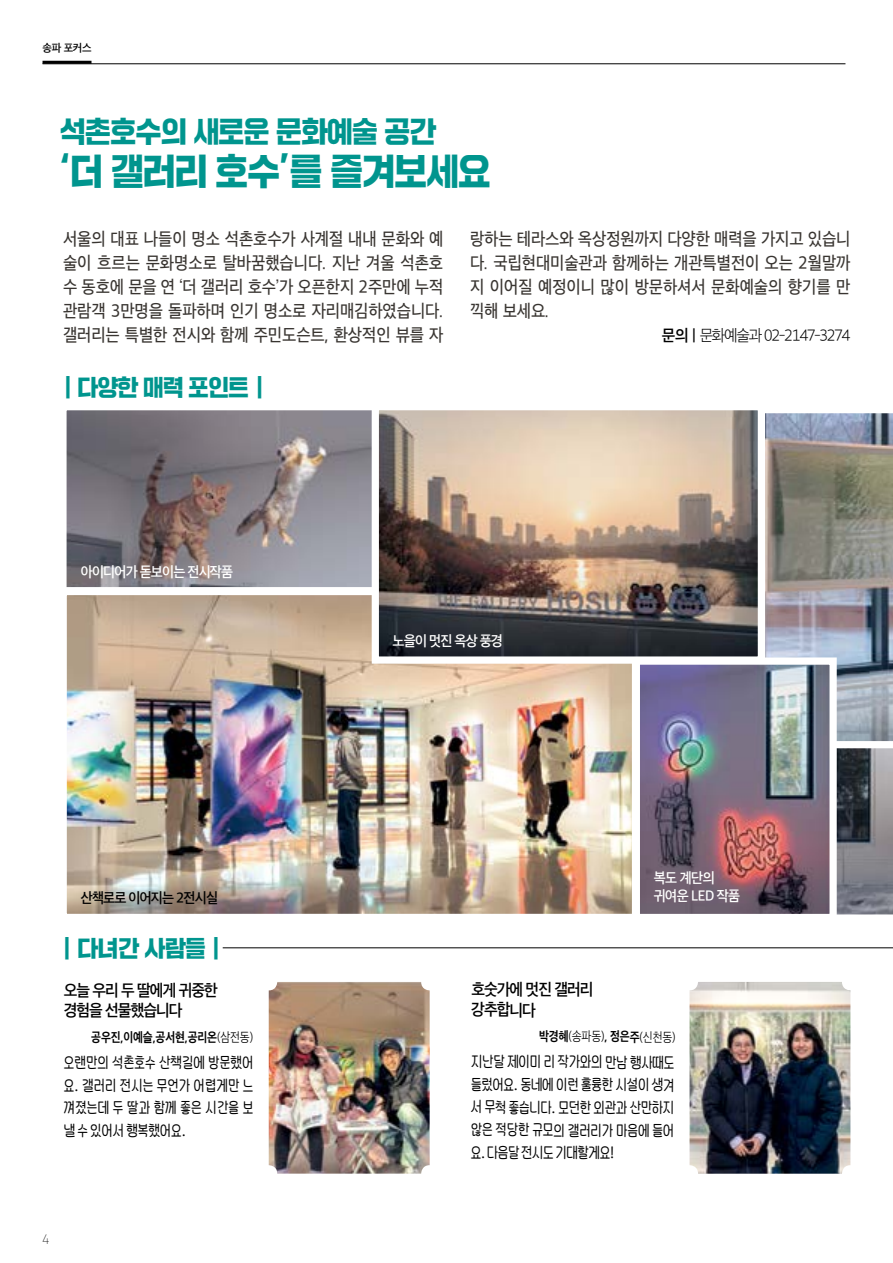
<style>
.page{position:relative;width:893px;height:1263px;background:#fff}
.page>*{position:absolute;margin:0;border:0;box-sizing:border-box;transform-origin:0 0}
.t1{font:36px "SD Gyeokdong G206 Hv";letter-spacing:-.035em;color:#00958e;scale:.92 1}
.t2{font:28.5px "SD Gyeokdong G206 Hv";letter-spacing:-.035em;color:#00958e;scale:.92 1}
.t3{font:22.5px "SD Gyeokdong G206 Hv";letter-spacing:-.035em;color:#00958e;scale:.92 1}
.t4{font:17.25px/24px "SD Gothic Neoa Uni e Md";letter-spacing:-.005em;color:#393531;text-align:justify;scale:.9 1}
.t5{font:15.75px/20.5px "SD Gothic Neoa Uni f Sb";letter-spacing:-.06em;color:#000;scale:.94 1}
.t6{font:15.6px "SD Gothic Neoa Uni b Ul";letter-spacing:-.095em;color:#000;scale:.94 1}
.t7{font:15px/22.6px "SD Studywithme b Rg";letter-spacing:.01em;color:#000;text-align:justify;scale:.94 1}
.t8{font:13.8px "SD Gothic Neoa Uni f Sb";letter-spacing:-.06em;color:#fff;scale:.94 1}
.t9{font:13.8px/17.7px "SD Gothic Neoa Uni f Sb";letter-spacing:-.04em;color:#fff;scale:.94 1}
.t10{font:13.8px "SD Gothic Neoa Uni f Sb";letter-spacing:-.06em;color:#000;scale:.94 1}
.t11{font:12.75px "SD November c Th";color:#000}
.t12{font:12.6px "SD Gothic Neoa Uni g Bd";letter-spacing:-.01em;color:#000;scale:.85 1}
.t13{font:12.6px "SD Gothic Neoa Uni c Lt";letter-spacing:-.015em;color:#000;scale:.85 1}
.t14{font:10.5px "SD Gothic Neoa Uni f Sb";color:#000}
.s1{font-family:"SD Gothic Neoa Uni f Sb"}
.s2{font-family:"SD Gothic Neoa Uni c Lt"}
.s3{font-family:"SD Gothic Neoa Uni g Bd"}
</style>
<div class="page">
<img style="left:765px;top:413px;width:128px;height:246px">
<svg style="left:837px;top:659px;width:56px;height:82px;background:#929eaa"></svg>
<svg style="left:837px;top:748px;width:56px;height:167px;background:#686a71"></svg>
<img style="left:640px;top:665px;width:189px;height:248px">
<div style="left:632px;top:657px;width:205px;height:264px;border:7px solid #fff"></div>
<img style="left:67px;top:411px;width:305px;height:176px">
<img style="left:68px;top:596px;width:563px;height:317px">
<div style="left:59px;top:587px;width:581px;height:335px;border:8px solid #fff"></div>
<img style="left:380px;top:411px;width:377px;height:245px">
<div style="left:372px;top:403px;width:393px;height:261px;border:7px solid #fff"></div>
<img style="left:269px;top:982px;width:161px;height:191px">
<img style="left:689px;top:982px;width:161px;height:192px">
<hr style="left:223px;top:947px;width:670px;height:1px;background:#000">
<hr style="left:43px;top:64px;width:802px;height:1px;background:#000">
<hr style="left:43px;top:61px;width:49px;height:3px;background:#000">
<p class="t14" style="left:43px;top:43px;width:51px">송파 포커스</p>
<h2 class="t2" style="left:60px;top:118px;width:410px">석촌호수의 새로운 문화예술 공간</h2>
<h1 class="t1" style="left:60px;top:153px;width:471px">‘더 갤러리 호수’를 즐겨보세요</h1>
<p class="t4" style="left:63px;top:226px;width:424px">서울의 대표 나들이 명소 석촌호수가 사계절 내내 문화와 예 술이 흐르는 문화명소로 탈바꿈했습니다. 지난 겨울 석촌호 수 동호에 문을 연 ‘더 갤러리 호수’가 오픈한지 2주만에 누적 관람객 3만명을 돌파하며 인기 명소로 자리매김하였습니다. 갤러리는 특별한 전시와 함께 주민도슨트, 환상적인 뷰를 자</p>
<p class="t4" style="left:470px;top:226px;width:424px">랑하는 테라스와 옥상정원까지 다양한 매력을 가지고 있습니 다. 국립현대미술관과 함께하는 개관특별전이 오는 2월말까 지 이어질 예정이니 많이 방문하셔서 문화예술의 향기를 만 끽해 보세요.</p>
<p class="t6" style="left:662px;top:327px;width:202px"><span class="s1">문의 |</span> 문화예술과 02-2147-3274</p>
<h3 class="t3" style="left:63px;top:376px;width:220px">| 다양한 매력 포인트 |</h3>
<p class="t8" style="left:81px;top:564px;width:164px">아이디어가 돋보이는 전시작품</p>
<p class="t10" style="left:81px;top:891px;width:147px">산책로로 이어지는 2전시실</p>
<h3 class="t3" style="left:63px;top:937px;width:173px">| 다녀간 사람들 |</h3>
<p class="t5" style="left:64px;top:979px;width:165px">오늘 우리 두 딸에게 귀중한 경험을 선물했습니다</p>
<p class="t12" style="left:91px;top:1031px;width:192px">공우진,이예슬,공서현,공리온<span class="s2">(삼전동)</span></p>
<p class="t7" style="left:64px;top:1050px;width:203px">오랜만의 석촌호수 산책길에 방문했어 요. 갤러리 전시는 무언가 어렵게만 느 껴졌는데 두 딸과 함께 좋은 시간을 보 낼 수 있어서 행복했어요.</p>
<p class="t11" style="left:43px;top:1230px;width:8px">4</p>
<p class="t8" style="left:393px;top:634px;width:119px">노을이 멋진 옥상 풍경</p>
<p class="t9" style="left:654px;top:869px;width:94px">복도 계단의 귀여운 LED 작품</p>
<p class="t5" style="left:471px;top:979px;width:131px">호숫가에 멋진 갤러리 강추합니다</p>
<p class="t13" style="left:539px;top:1030px;width:162px"><span class="s3">박경혜</span>(송파동)<span class="s3">, 정은주</span>(신천동)</p>
<p class="t7" style="left:471px;top:1050px;width:218px">지난달 제이미 리 작가와의 만남 행사때도 들렀어요. 동네에 이런 훌륭한 시설이 생겨 서 무척 좋습니다. 모던한 외관과 산만하지 않은 적당한 규모의 갤러리가 마음에 들어 요. 다음달 전시도 기대할게요!</p>
</div>
